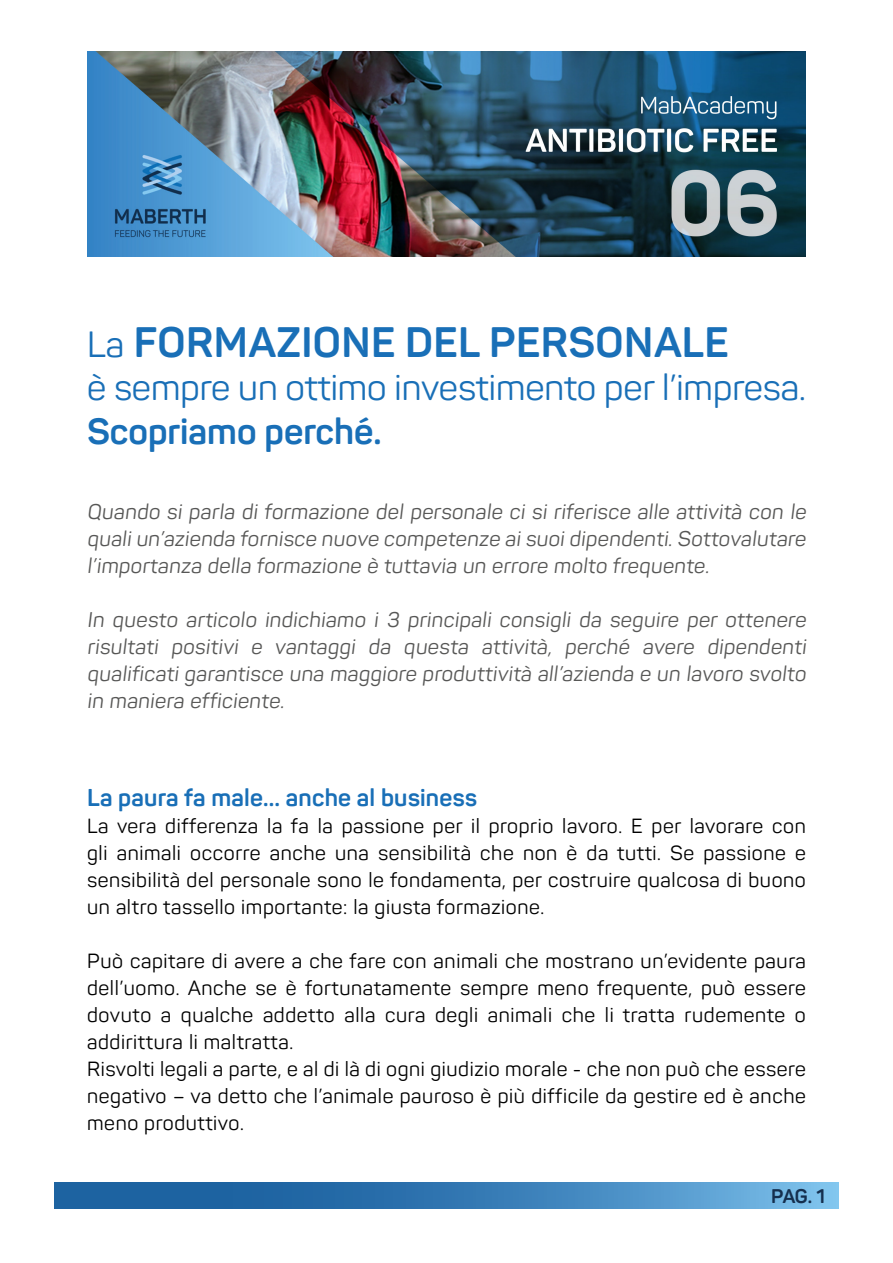
<style>
.page{position:relative;width:893px;height:1263px;background:#fff}
.page>*{position:absolute;margin:0;border:0;box-sizing:border-box;transform-origin:0 0}
.t1{font:700 42px "Panton";letter-spacing:.01em;color:#196fb7}
.t2{font:36px "Panton";color:#196fb7}
.t3{font:700 36px "Panton";color:#196fb7}
.t4{font:700 24px "Panton";letter-spacing:.01em;color:#196fb7}
.t5{font:21px/27px "Panton";color:#575756;text-align:justify}
.t6{font:20.25px/27px "Panton";letter-spacing:.03em;color:#000;text-align:justify}
.t7{font:700 19.5px "Panton";color:#152f4e}
.s1{font-weight:400;font-size:36px}
</style>
<div class="page">
<svg style="left:55px;top:1182px;width:783px;height:27px;background:#3a7fb8"></svg>
<img style="left:87px;top:51px;width:719px;height:205px">
<h1 class="t1" style="left:87px;top:316px;width:643px"><span class="s1">La</span> FORMAZIONE DEL PERSONALE</h1>
<h2 class="t2" style="left:87px;top:366px;width:720px">è sempre un ottimo investimento per l’impresa.</h2>
<h2 class="t3" style="left:87px;top:409px;width:296px">Scopriamo perché.</h2>
<p class="t5" style="left:87px;top:498px;width:723px">Quando si parla di formazione del personale ci si riferisce alle attività con le quali un’azienda fornisce nuove competenze ai suoi dipendenti. Sottovalutare l’importanza della formazione è tuttavia un errore molto frequente.</p>
<p class="t5" style="left:87px;top:606px;width:723px">In questo articolo indichiamo i 3 principali consigli da seguire per ottenere risultati positivi e vantaggi da questa attività, perché avere dipendenti qualificati garantisce una maggiore produttività all’azienda e un lavoro svolto in maniera efficiente.</p>
<p class="t4" style="left:87px;top:783px;width:391px">La paura fa male… anche al business</p>
<p class="t6" style="left:87px;top:812px;width:720px">La vera differenza la fa la passione per il proprio lavoro. E per lavorare con gli animali occorre anche una sensibilità che non è da tutti. Se passione e sensibilità del personale sono le fondamenta, per costruire qualcosa di buono un altro tassello importante: la giusta formazione.</p>
<p class="t6" style="left:87px;top:947px;width:720px;text-align:left">Può capitare di avere a che fare con animali che mostrano un’evidente paura dell’uomo. Anche se è fortunatamente sempre meno frequente, può essere dovuto a qualche addetto alla cura degli animali che li tratta rudemente o addirittura li maltratta.<br>Risvolti legali a parte, e al di là di ogni giudizio morale - che non può che essere negativo – va detto che l’animale pauroso è più difficile da gestire ed è anche meno produttivo.</p>
<p class="t7" style="left:771px;top:1183px;width:55px">PAG. 1</p>
</div>
